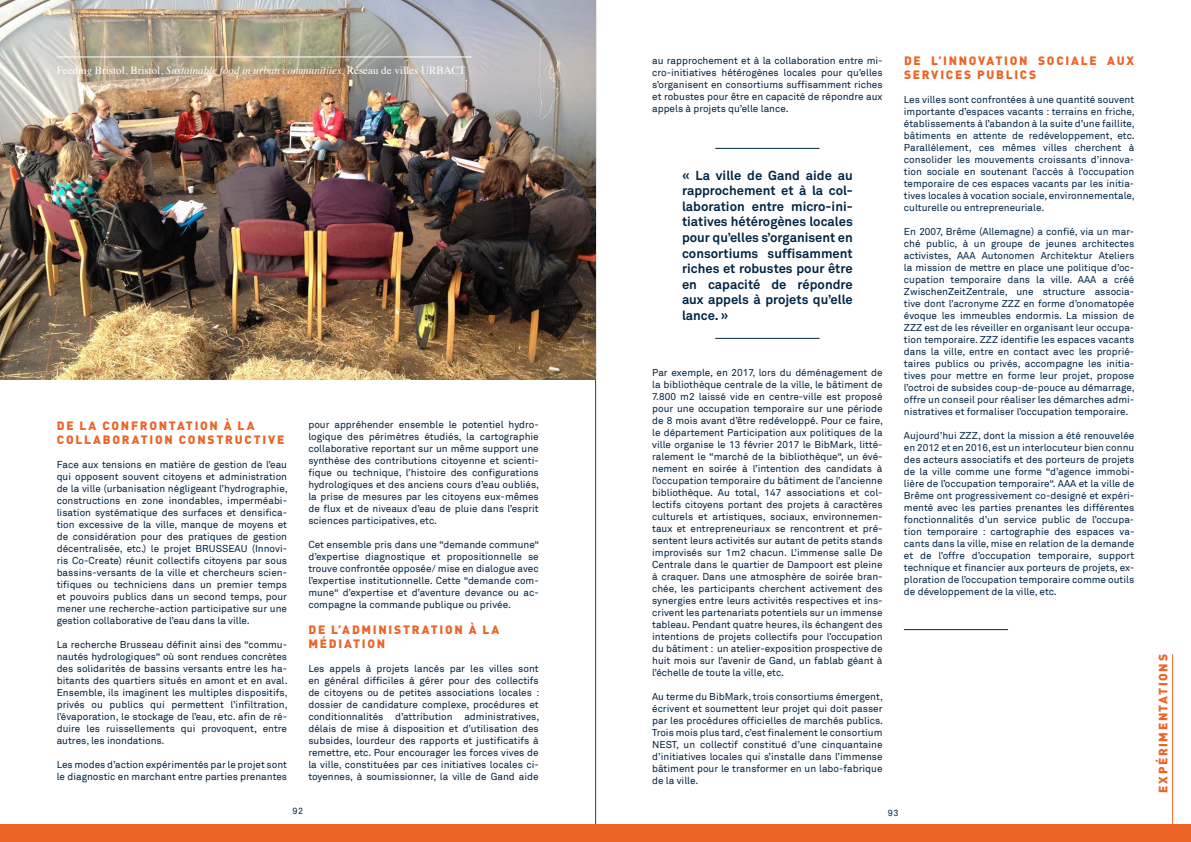
<style>
.page{position:relative;width:1191px;height:842px;background:#fff}
.page>*{position:absolute;margin:0;border:0;box-sizing:border-box;transform-origin:0 0}
.t1{font:700 13px/15.6px "Akkurat";color:#002444;text-align:justify}
.t2{font:900 12px/14px "DIN Pro";letter-spacing:.145em;color:#ec6428}
.t3{font:11px "Times";color:#fff}
.t4{font:10px/12px "Akkurat";color:#002444;text-align:justify}
.t5{font:9px "Akkurat";color:#002444}
.s1{font-style:italic}
</style>
<div class="page">
<hr style="left:595px;top:0;width:1px;height:842px;background:#3c3c3b">
<hr style="left:1172px;top:654px;width:1px;height:171px;background:#ec6428">
<img style="left:0;top:0;width:595px;height:380px">
<hr style="left:715px;top:148px;width:104px;height:1px;background:#002444">
<hr style="left:715px;top:338px;width:104px;height:1px;background:#002444">
<hr style="left:904px;top:629px;width:104px;height:1px;background:#002444">
<hr style="left:57px;top:57px;width:414px;height:1px;background:#fff">
<div style="left:0;top:825px;width:1191px;height:17px;background:#ec6428"></div>
<p class="t3" style="left:57px;top:60px;width:410px">Feeding Bristol, Bristol, <span class="s1">Sustainable food in urban communitiies</span>, Réseau de villes URBACT</p>
<p class="t2" style="left:57px;top:417px;width:229px">DE LA CONFRONTATION À LA<br>COLLABORATION CONSTRUCTIVE</p>
<p class="t4" style="left:57px;top:459px;width:232px">Face aux tensions en matière de gestion de l’eau qui opposent souvent citoyens et administration de la ville (urbanisation négligeant l’hydrographie, constructions en zone inondables, imperméabi&shy;lisation systématique des surfaces et densifica&shy;tion excessive de la ville, manque de moyens et de considération pour des pratiques de gestion décentralisée, etc.) le projet BRUSSEAU (Innovi&shy;ris Co-Create) réunit collectifs citoyens par sous bassins-versants de la ville et chercheurs scien&shy;tifiques ou techniciens dans un premier temps et pouvoirs publics dans un second temps, pour mener une recherche-action participative sur une gestion collaborative de l’eau dans la ville.</p>
<p class="t4" style="left:57px;top:639px;width:232px">La recherche Brusseau définit ainsi des “commu&shy;nautés hydrologiques“ où sont rendues concrètes des solidarités de bassins versants entre les ha&shy;bitants des quartiers situés en amont et en aval.<br>Ensemble, ils imaginent les multiples dispositifs, privés ou publics qui permettent l’infiltration, l’évaporation, le stockage de l’eau, etc. afin de ré&shy;duire les ruissellements qui provoquent, entre autres, les inondations.</p>
<p class="t4" style="left:57px;top:759px;width:232px">Les modes d’action expérimentés par le projet sont le diagnostic en marchant entre parties prenantes</p>
<p class="t4" style="left:308px;top:419px;width:232px">pour appréhender ensemble le potentiel hydro&shy;logique des périmètres étudiés, la cartographie collaborative reportant sur un même support une synthèse des contributions citoyenne et scienti&shy;fique ou technique, l’histoire des configurations hydrologiques et des anciens cours d’eau oubliés, la prise de mesures par les citoyens eux-mêmes de flux et de niveaux d’eau de pluie dans l’esprit sciences participatives, etc.</p>
<p class="t4" style="left:308px;top:539px;width:232px">Cet ensemble pris dans une “demande commune“ d’expertise diagnostique et propositionnelle se trouve confrontée opposée/ mise en dialogue avec l’expertise institutionnelle. Cette “demande com&shy;mune“ d’expertise et d’aventure devance ou ac&shy;compagne la commande publique ou privée.</p>
<p class="t2" style="left:308px;top:621px;width:192px">DE L’ADMINISTRATION À LA<br>MÉDIATION</p>
<p class="t4" style="left:308px;top:663px;width:232px">Les appels à projets lancés par les villes sont en général difficiles à gérer pour des collectifs de citoyens ou de petites associations locales : dossier de candidature complexe, procédures et conditionnalités d’attribution administratives, délais de mise à disposition et d’utilisation des subsides, lourdeur des rapports et justificatifs à remettre, etc. Pour encourager les forces vives de la ville, constituées par ces initiatives locales ci&shy;toyennes, à soumissionner, la ville de Gand aide</p>
<p class="t5" style="left:292px;top:805px;width:12px">92</p>
<p class="t4" style="left:652px;top:55px;width:232px">au rapprochement et à la collaboration entre mi&shy;cro-initiatives hétérogènes locales pour qu’elles s’organisent en consortiums suffisamment riches et robustes pour être en capacité de répondre aux appels à projets qu’elle lance.</p>
<p class="t1" style="left:682px;top:167px;width:172px">« La ville de Gand aide au rapprochement et à la col&shy;laboration entre micro-ini&shy;tiatives hétérogènes locales pour qu’elles s’organisent en consortiums suffisamment riches et robustes pour être en capacité de répondre aux appels à projets qu’elle lance. »</p>
<p class="t4" style="left:652px;top:367px;width:232px">Par exemple, en 2017, lors du déménagement de la bibliothèque centrale de la ville, le bâtiment de 7.800 m2 laissé vide en centre-ville est proposé pour une occupation temporaire sur une période de 8 mois avant d’être redéveloppé. Pour ce faire, le département Participation aux politiques de la ville organise le 13 février 2017 le BibMark, litté&shy;ralement le “marché de la bibliothèque“, un évé&shy;nement en soirée à l’intention des candidats à l’occupation temporaire du bâtiment de l’ancienne bibliothèque. Au total, 147 associations et col&shy;lectifs citoyens portant des projets à caractères culturels et artistiques, sociaux, environnemen&shy;taux et entrepreneuriaux se rencontrent et pré&shy;sentent leurs activités sur autant de petits stands improvisés sur 1m2 chacun. L’immense salle De Centrale dans le quartier de Dampoort est pleine à craquer. Dans une atmosphère de soirée bran&shy;chée, les participants cherchent activement des synergies entre leurs activités respectives et ins&shy;crivent les partenariats potentiels sur un immense tableau. Pendant quatre heures, ils échangent des intentions de projets collectifs pour l’occupation du bâtiment : un atelier-exposition prospective de huit mois sur l’avenir de Gand, un fablab géant à l’échelle de toute la ville, etc.</p>
<p class="t4" style="left:652px;top:691px;width:232px">Au terme du BibMark,trois consortiums émergent, écrivent et soumettent leur projet qui doit passer par les procédures officielles de marchés publics.<br>Trois mois plus tard,c’est finalement le consortium NEST, un collectif constitué d’une cinquantaine d’initiatives locales qui s’installe dans l’immense bâtiment pour le transformer en un labo-fabrique de la ville.</p>
<p class="t2" style="left:904px;top:52px;width:232px">DE L’INNOVATION SOCIALE AUX<br>SERVICES PUBLICS</p>
<p class="t4" style="left:904px;top:94px;width:232px">Les villes sont confrontées à une quantité souvent importante d’espaces vacants : terrains en friche, établissements à l’abandon à la suite d’une faillite, bâtiments en attente de redéveloppement, etc.<br>Parallèlement, ces mêmes villes cherchent à consolider les mouvements croissants d’innova&shy;tion sociale en soutenant l’accès à l’occupation temporaire de ces espaces vacants par les initia&shy;tives locales à vocation sociale, environnementale, culturelle ou entrepreneuriale.</p>
<p class="t4" style="left:904px;top:226px;width:232px">En 2007, Brême (Allemagne) a confié, via un mar&shy;ché public, à un groupe de jeunes architectes activistes, AAA Autonomen Architektur Ateliers la mission de mettre en place une politique d’oc&shy;cupation temporaire dans la ville. AAA a créé ZwischenZeitZentrale, une structure associa&shy;tive dont l’acronyme ZZZ en forme d’onomatopée évoque les immeubles endormis. La mission de ZZZ est de les réveiller en organisant leur occupa&shy;tion temporaire. ZZZ identifie les espaces vacants dans la ville, entre en contact avec les proprié&shy;taires publics ou privés, accompagne les initia&shy;tives pour mettre en forme leur projet, propose l’octroi de subsides coup-de-pouce au démarrage, offre un conseil pour réaliser les démarches admi&shy;nistratives et formaliser l’occupation temporaire.</p>
<p class="t4" style="left:904px;top:430px;width:232px">Aujourd’hui ZZZ, dont la mission a été renouvelée en 2012 et en 2016, est un interlocuteur bien connu des acteurs associatifs et des porteurs de projets de la ville comme une forme “d’agence immobi&shy;lière de l’occupation temporaire“. AAA et la ville de Brême ont progressivement co-designé et expéri&shy;menté avec les parties prenantes les différentes fonctionnalités d’un service public de l’occupa&shy;tion temporaire : cartographie des espaces va&shy;cants dans la ville, mise en relation de la demande et de l’offre d’occupation temporaire, support technique et financier aux porteurs de projets, ex&shy;ploration de l’occupation temporaire comme outils de développement de la ville, etc.</p>
<p class="t5" style="left:888px;top:808px;width:12px">93</p>
<p class="t2" style="left:1154px;top:793px;width:140px;rotate:-90deg">EXPÉRIMENTATIONS</p>
</div>
